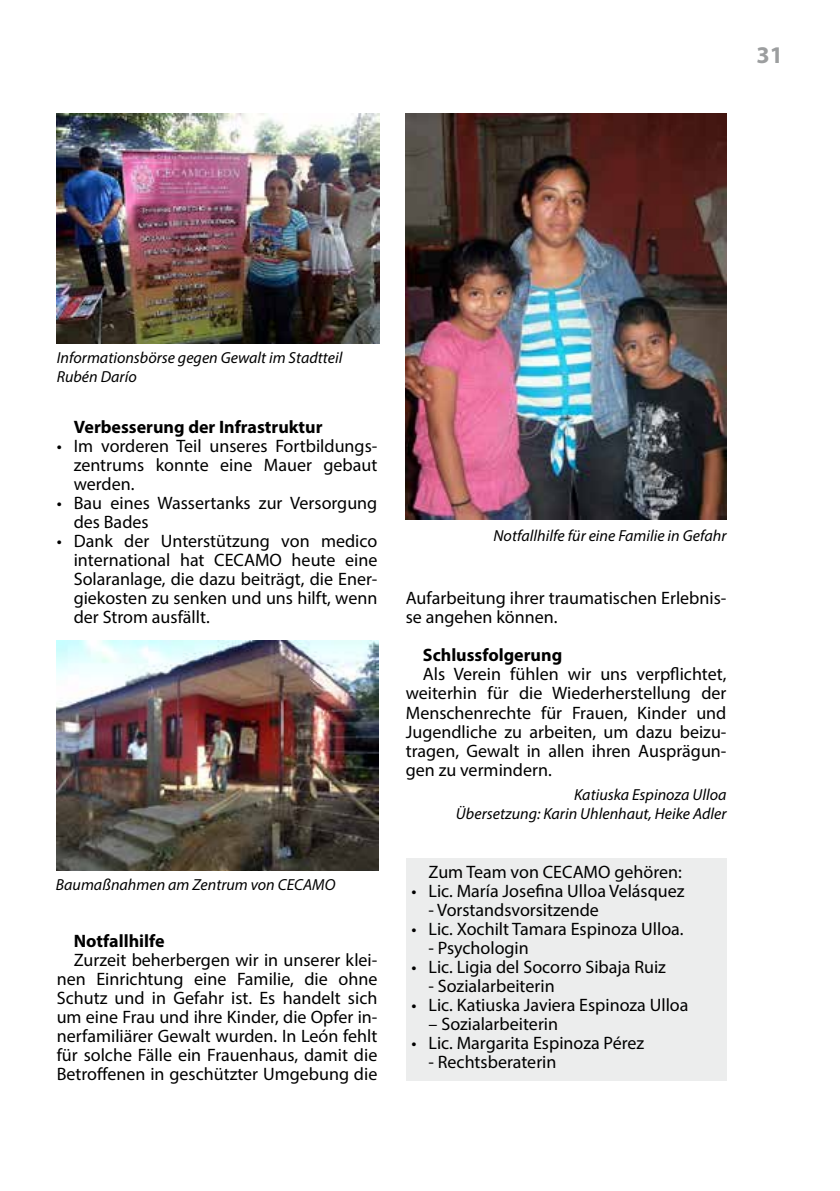
<style>
.page{position:relative;width:840px;height:1191px;background:#fff}
.page>*{position:absolute;margin:0;border:0;box-sizing:border-box;transform-origin:0 0}
.t1{font:700 24px "Myriad Pro";color:#9c9e9f}
.t2{font:18px/19px "Myriad Pro";color:#000;text-align:justify}
.t3{font:700 18px "Myriad Pro";color:#000}
.t4{font:italic 16px/19px "Myriad Pro";color:#000;text-align:right}
</style>
<div class="page">
<div style="left:405px;top:858px;width:321px;height:223px;background:#eceded"></div>
<img style="left:57px;top:113px;width:322px;height:231px">
<img style="left:405px;top:113px;width:321px;height:407px">
<img style="left:56px;top:640px;width:322px;height:231px">
<h1 class="t1" style="left:756px;top:40px;width:28px">31</h1>
<p class="t4" style="left:57px;top:348px;width:287px;text-align:left">Informationsbörse gegen Gewalt im Stadtteil<br>Rubén Darío</p>
<p class="t3" style="left:74px;top:415px;width:250px">Verbesserung der Infrastruktur</p>
<p class="t2" style="left:74px;top:436px;width:305px;text-indent:-17px">• Im vorderen Teil unseres Fortbildungs&shy;zentrums konnte eine Mauer gebaut werden.</p>
<p class="t2" style="left:74px;top:493px;width:305px;text-indent:-17px">• Bau eines Wassertanks zur Versorgung des Bades</p>
<p class="t2" style="left:74px;top:531px;width:305px;text-indent:-17px">• Dank der Unterstützung von medico international hat CECAMO heute eine Solaranlage, die dazu beiträgt, die Ener&shy;giekosten zu senken und uns hilft, wenn der Strom ausfällt.</p>
<p class="t4" style="left:56px;top:874px;width:281px">Baumaßnahmen am Zentrum von CECAMO</p>
<p class="t3" style="left:74px;top:928px;width:92px">Notfallhilfe</p>
<p class="t2" style="left:57px;top:949px;width:322px;text-indent:17px">Zurzeit beherbergen wir in unserer klei&shy;nen Einrichtung eine Familie, die ohne Schutz und in Gefahr ist. Es handelt sich um eine Frau und ihre Kinder, die Opfer in&shy;nerfamiliärer Gewalt wurden. In León fehlt für solche Fälle ein Frauenhaus, damit die Betroffenen in geschützter Umgebung die</p>
<p class="t4" style="left:493px;top:525px;width:234px">Notfallhilfe für eine Familie in Gefahr</p>
<p class="t2" style="left:405px;top:588px;width:322px">Aufarbeitung ihrer traumatischen Erlebnis&shy;se angehen können.</p>
<p class="t3" style="left:422px;top:643px;width:141px">Schlussfolgerung</p>
<p class="t2" style="left:405px;top:664px;width:322px;text-indent:17px">Als Verein fühlen wir uns verpflichtet, weiterhin für die Wiederherstellung der Menschenrechte für Frauen, Kinder und Jugendliche zu arbeiten, um dazu beizu&shy;tragen, Gewalt in allen ihren Ausprägun&shy;gen zu vermindern.</p>
<p class="t4" style="left:455px;top:785px;width:272px">Katiuska Espinoza Ulloa<br>Übersetzung: Karin Uhlenhaut, Heike Adler</p>
<p class="t2" style="left:428px;top:862px;width:255px">Zum Team von CECAMO gehören:</p>
<p class="t2" style="left:411px;top:881px;width:274px">• Lic. María Josefina Ulloa Velásquez</p>
<p class="t2" style="left:428px;top:900px;width:172px">- Vorstandsvorsitzende</p>
<p class="t2" style="left:411px;top:919px;width:273px">• Lic. Xochilt Tamara Espinoza Ulloa.</p>
<p class="t2" style="left:428px;top:938px;width:102px">- Psychologin</p>
<p class="t2" style="left:411px;top:957px;width:256px">• Lic. Ligia del Socorro Sibaja Ruiz</p>
<p class="t2" style="left:428px;top:976px;width:128px">- Sozialarbeiterin</p>
<p class="t2" style="left:411px;top:995px;width:278px">• Lic. Katiuska Javiera Espinoza Ulloa</p>
<p class="t2" style="left:428px;top:1014px;width:131px">– Sozialarbeiterin</p>
<p class="t2" style="left:411px;top:1033px;width:234px">• Lic. Margarita Espinoza Pérez</p>
<p class="t2" style="left:428px;top:1052px;width:129px">- Rechtsberaterin</p>
</div>
